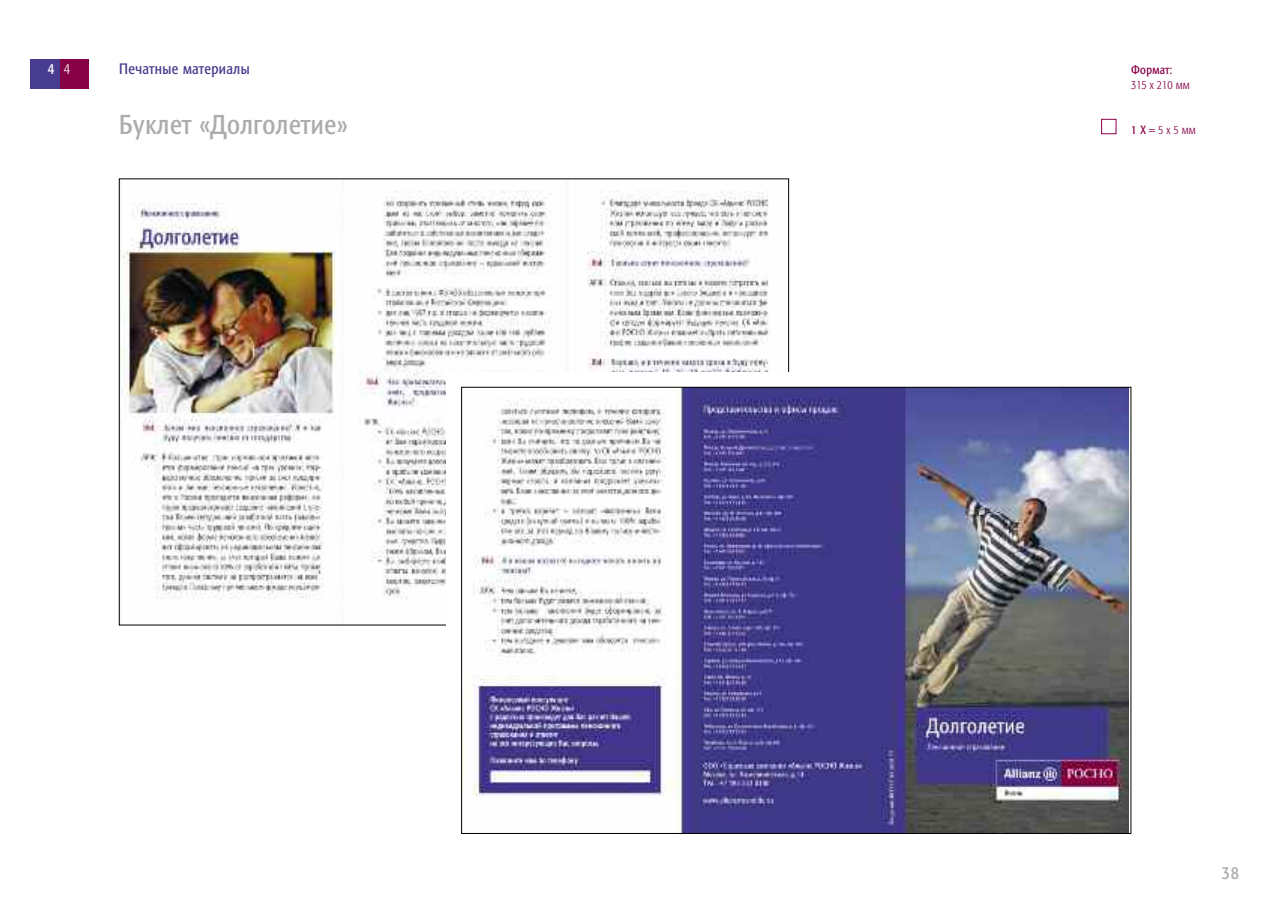
<style>
.page{position:relative;width:1280px;height:923px;background:#fff}
.page>*{position:absolute;margin:0;border:0;box-sizing:border-box;transform-origin:0 0}
.t1{font:27px "Formata Regular Cyrillic";color:#acacac}
.t2{font:18px "Formata Regular Cyrillic";color:#acacac}
.t3{font:15px "Formata Regular Cyrillic";color:#473c8f}
.t4{font:15px "Formata Regular Cyrillic";color:#fff}
.t5{font:12px "Formata Light Cyrillic";color:#880046}
.t6{font:12px "Formata Regular Cyrillic";color:#880046}
.s1{font-family:"Formata Light Cyrillic"}
.s2{font-family:"Formata Regular Cyrillic"}
</style>
<div class="page">
<img style="left:121px;top:191px;width:648px;height:408px">
<div style="left:446px;top:372px;width:700px;height:476px;background:#fff"></div>
<div style="left:60px;top:60px;width:29px;height:29px;background:#880046"></div>
<div style="left:30px;top:60px;width:30px;height:29px;background:#473c8f"></div>
<div style="left:1101px;top:119px;width:15px;height:15px;border:1px solid #880046"></div>
<img style="left:463px;top:389px;width:666px;height:442px">
<p class="t4" style="left:48px;top:60px;width:24px">4 <span class="s1">4</span></p>
<p class="t3" style="left:119px;top:60px;width:133px">Печатные материалы</p>
<p class="t1" style="left:119px;top:109px;width:231px">Буклет «Долголетие»</p>
<p class="t6" style="left:1131px;top:63px;width:43px">Формат:</p>
<p class="t5" style="left:1131px;top:78px;width:60px">315 x 210 мм</p>
<p class="t5" style="left:1131px;top:123px;width:66px"><span class="s2">1X</span>=5x5мм</p>
<p class="t2" style="left:1222px;top:862px;width:19px">38</p>
</div>
